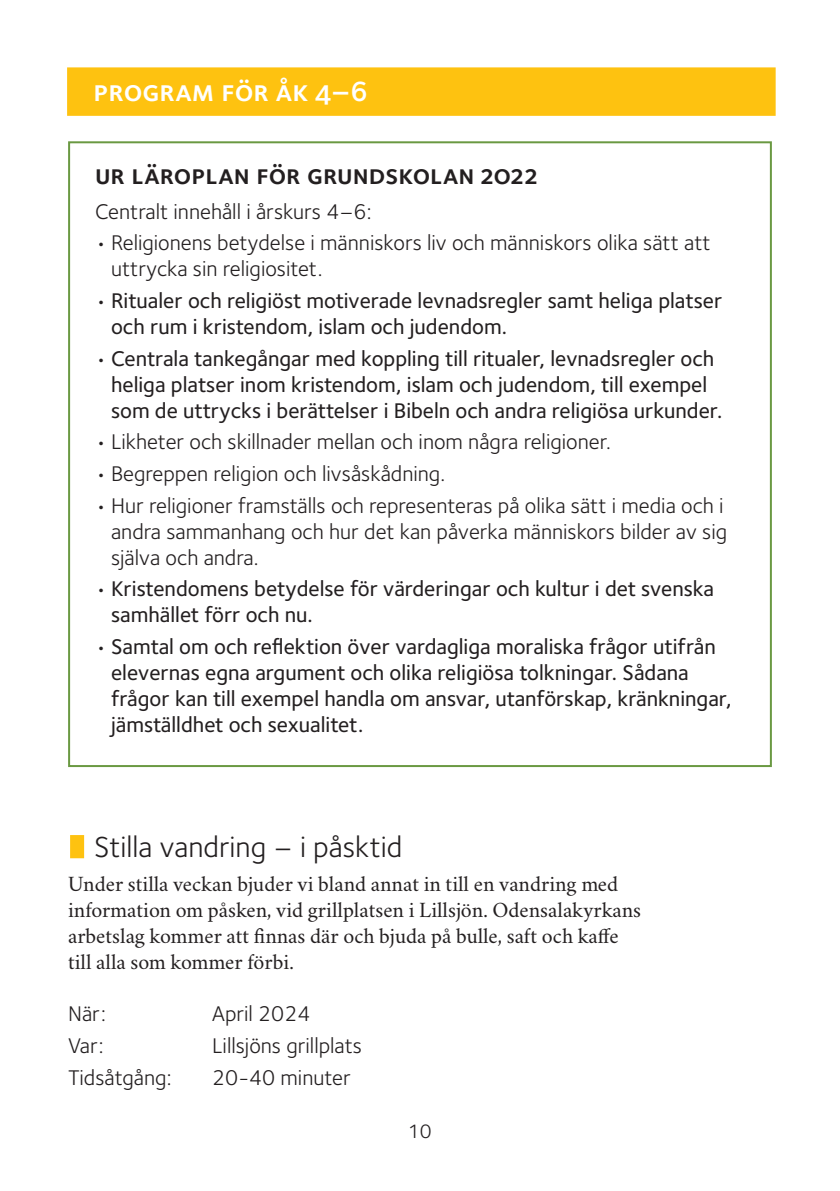
<style>
.page{position:relative;width:840px;height:1191px;background:#fff}
.page>*{position:absolute;margin:0;border:0;box-sizing:border-box;transform-origin:0 0}
.t1{font:30px "Foundry Sterling OT3";color:#231f20}
.t2{font:600 30px "Foundry Sterling OT3";color:#fff}
.t3{font:600 28px "Foundry Sterling OT3";color:#231f20}
.t4{font:500 22px/26px "Foundry Sterling OT3";color:#231f20}
.t5{font:22px/26px "Foundry Sterling OT3";color:#231f20}
.t6{font:22px/26px "Crimson Svk 2.0";color:#231f20}
.t7{font:20px "Foundry Sterling OT3";color:#231f20}
.s1{font-weight:400}
</style>
<div class="page">
<div style="left:67px;top:67px;width:708px;height:49px;background:#fec210;border:2px solid #fec210"></div>
<div style="left:70px;top:835px;width:14px;height:23px;background:#fec210"></div>
<p class="t2" style="left:94px;top:67px;width:275px">program för åk 4–6</p>
<p class="t3" style="left:95px;top:153px;width:444px">ur läroplan för grundskolan 2022</p>
<p class="t5" style="left:95px;top:197px;width:278px">Centralt innehåll i årskurs 4–6:</p>
<p class="t5" style="left:111px;top:228px;width:600px;text-indent:-16px">• Religionens betydelse i människors liv och människors olika sätt att uttrycka sin religiositet.</p>
<p class="t4" style="left:111px;top:286px;width:612px;text-indent:-16px"><span class="s1">•</span> Ritualer och religiöst motiverade levnadsregler samt heliga platser och rum i kristendom, islam och judendom.</p>
<p class="t4" style="left:111px;top:344px;width:612px;text-indent:-16px"><span class="s1">•</span> Centrala tankegångar med koppling till ritualer, levnadsregler och heliga platser inom kristendom, islam och judendom, till exempel som de uttrycks i berättelser i Bibeln och andra religiösa urkunder.</p>
<p class="t5" style="left:95px;top:427px;width:517px">• Likheter och skillnader mellan och inom några religioner.</p>
<p class="t5" style="left:95px;top:459px;width:351px">• Begreppen religion och livsåskådning.</p>
<p class="t5" style="left:111px;top:491px;width:617px;text-indent:-16px">• Hur religioner framställs och representeras på olika sätt i media och i andra sammanhang och hur det kan påverka människors bilder av sig själva och andra.</p>
<p class="t4" style="left:111px;top:574px;width:604px;text-indent:-16px"><span class="s1">•</span> Kristendomens betydelse för värderingar och kultur i det svenska samhället förr och nu.</p>
<p class="t4" style="left:111px;top:632px;width:621px;text-indent:-16px"><span class="s1">•</span> Samtal om och reflektion över vardagliga moraliska frågor utifrån elevernas egna argument och olika religiösa tolkningar. Sådana frågor kan till exempel handla om ansvar, utanförskap, kränkningar, jämställdhet och sexualitet.</p>
<p class="t1" style="left:94px;top:824px;width:309px">Stilla vandring – i påsktid</p>
<p class="t6" style="left:68px;top:869px;width:574px">Under stilla veckan bjuder vi bland annat in till en vandring med information om påsken, vid grillplatsen i Lillsjön. Odensalakyrkans arbetslag kommer att finnas där och bjuda på bulle, saft och kaffe till alla som kommer förbi.</p>
<p class="t5" style="left:68px;top:999px;width:39px">När:</p>
<p class="t5" style="left:212px;top:999px;width:100px">April 2024</p>
<p class="t5" style="left:68px;top:1031px;width:37px">Var:</p>
<p class="t5" style="left:212px;top:1031px;width:151px">Lillsjöns grillplats</p>
<p class="t5" style="left:68px;top:1062px;width:105px">Tidsåtgång:</p>
<p class="t5" style="left:212px;top:1062px;width:140px">20-40 minuter</p>
<p class="t7" style="left:408px;top:1117px;width:25px">10</p>
</div>
